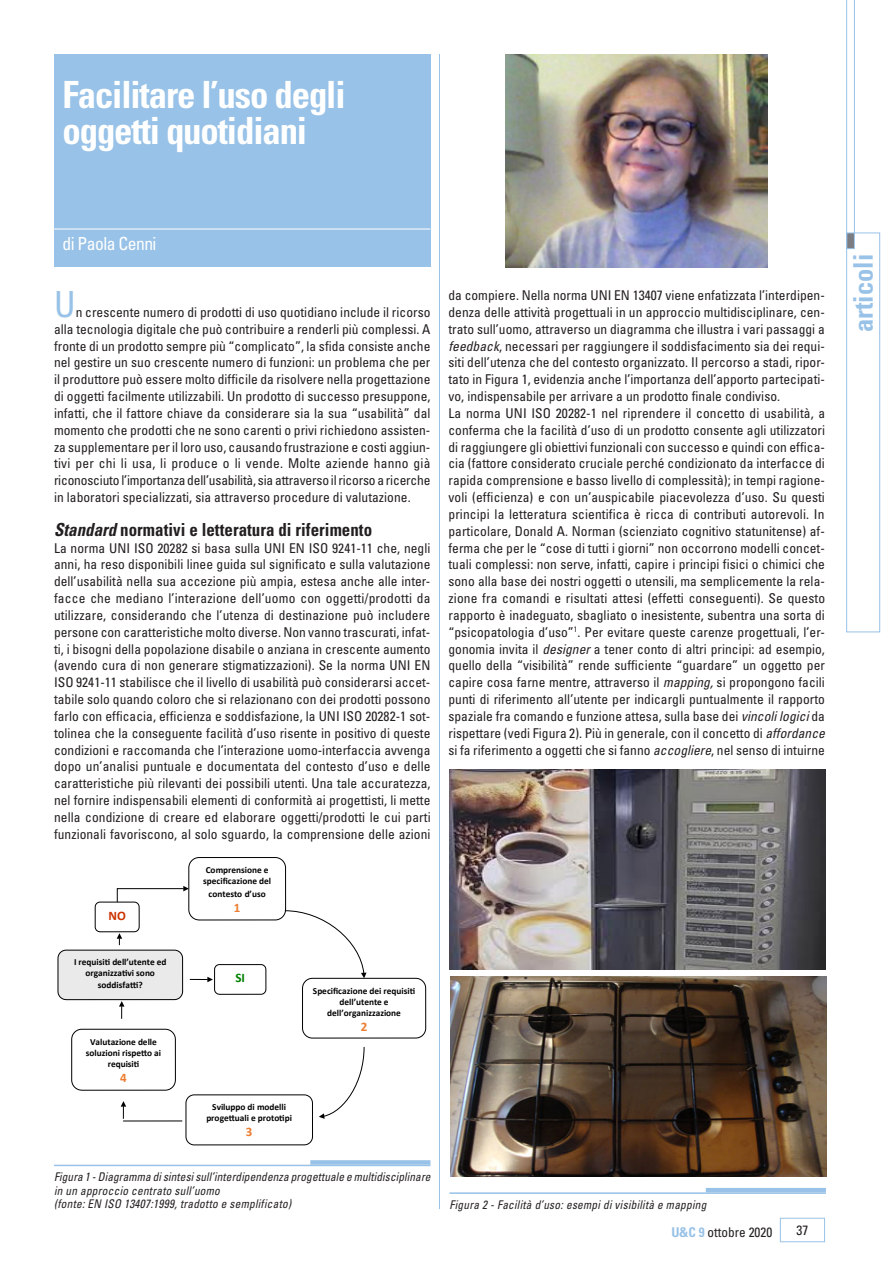
<style>
.page{position:relative;width:893px;height:1263px;background:#fff}
.page>*{position:absolute;margin:0;border:0;box-sizing:border-box;transform-origin:0 0}
.Articoli_Titolo{font:700 condensed 37.5px/36px "Univers LT Std";letter-spacing:-.03em;color:#fff}
.Articoli_Capolettera{font:condensed 36px "Univers LT Std";color:#98c2e7}
.t1{font:700 condensed 27px "Univers LT Std";color:#98c2e7}
.Articolo_Titoletto{font:700 condensed 18px "Univers LT Std";letter-spacing:.005em;color:#231f20;scale:.94 1}
.Articoli_Titolo_Auto{font:condensed 18px "Univers LT Std";letter-spacing:-.03em;color:#fff}
.Articoli_Testo{font:condensed 13.5px/16.8px "Univers LT Std";letter-spacing:.005em;color:#231f20;text-align:justify}
.Articoli_Capolettera-2{font:condensed 13.5px/16.8px "Univers LT Std";letter-spacing:.005em;color:#231f20;text-align:justify}
.t2{font:700 13.05px "Calibri";color:#ed7d31}
.t3{font:700 13.05px "Calibri";color:#008000}
.t4{font:700 13.05px "Calibri";color:#c30}
.Dida{font:italic condensed 12px "Univers LT Std";letter-spacing:.025em;color:#231f20;scale:.94 1}
.t5{font:11.1px "Calibri";color:#000}
.t6{font:10.2px "Calibri";color:#000}
.t7{font:700 9.3px/11.4px "Calibri";color:#000;text-align:center}
.s1{font-style:italic}
.s2{font-weight:700;color:#98c2e7}
</style>
<div class="page">
<hr style="left:439px;top:54px;width:1px;height:1155px;background:#98c2e7">
<div style="left:780px;top:1218px;width:45px;height:24px;border:1px solid #98c2e7"></div>
<div style="left:54px;top:54px;width:376px;height:213px;background:#98c2e7"></div>
<hr style="left:54px;top:229px;width:376px;height:1px;background:#fff">
<svg style="left:846px;top:0;width:9px;height:249px"></svg>
<div style="left:846px;top:233px;width:34px;height:399px;border:1px solid #98c2e7"></div>
<img style="left:506px;top:54px;width:262px;height:213px">
<hr style="left:54px;top:1165px;width:376px;height:1px;background:#98c2e7">
<div style="left:310px;top:1160px;width:120px;height:5px;background:#98c2e7"></div>
<svg style="left:57px;top:857px;width:369px;height:288px"></svg>
<hr style="left:449px;top:1192px;width:377px;height:2px;background:#98c2e7">
<hr style="left:706px;top:1188px;width:120px;height:4px;background:#98c2e7">
<img style="left:450px;top:976px;width:377px;height:200px">
<img style="left:449px;top:770px;width:377px;height:199px">
<p class="Articoli_Titolo" style="left:63px;top:77px;width:285px">Facilitare l’uso degli oggetti quotidiani</p>
<p class="Articoli_Titolo_Auto" style="left:63px;top:232px;width:96px">di Paola Cenni</p>
<p class="Articoli_Capolettera" style="left:54px;top:281px;width:23px">U</p>
<p class="Articoli_Capolettera-2" style="left:54px;top:304px;width:378px;text-indent:22px">n crescente numero di prodotti di uso quotidiano include il ricorso alla tecnologia digitale che può contribuire a renderli più complessi. A fronte di un prodotto sempre più “complicato”, la sfida consiste anche nel gestire un suo crescente numero di funzioni: un problema che per il produttore può essere molto difficile da risolvere nella progettazione di oggetti facilmente utilizzabili. Un prodotto di successo presuppone, infatti, che il fattore chiave da considerare sia la sua “usabilità” dal momento che prodotti che ne sono carenti o privi richiedono assisten&shy;za supplementare per il loro uso, causando frustrazione e costi aggiun&shy;tivi per chi li usa, li produce o li vende. Molte aziende hanno già riconosciuto l’importanza dell’usabilità, sia attraverso il ricorso a ricerche in laboratori specializzati, sia attraverso procedure di valutazione.</p>
<p class="Articolo_Titoletto" style="left:54px;top:518px;width:340px"><span class="s1">Standard</span> normativi e letteratura di riferimento</p>
<p class="Articoli_Testo" style="left:54px;top:539px;width:378px">La norma UNI ISO 20282 si basa sulla UNI EN ISO 9241-11 che, negli anni, ha reso disponibili linee guida sul significato e sulla valutazione dell’usabilità nella sua accezione più ampia, estesa anche alle inter&shy;facce che mediano l’interazione dell’uomo con oggetti/prodotti da utilizzare, considerando che l’utenza di destinazione può includere persone con caratteristiche molto diverse. Non vanno trascurati, infat&shy;ti, i bisogni della popolazione disabile o anziana in crescente aumento (avendo cura di non generare stigmatizzazioni). Se la norma UNI EN ISO 9241-11 stabilisce che il livello di usabilità può considerarsi accet&shy;tabile solo quando coloro che si relazionano con dei prodotti possono farlo con efficacia, efficienza e soddisfazione, la UNI ISO 20282-1 sot&shy;tolinea che la conseguente facilità d’uso risente in positivo di queste condizioni e raccomanda che l’interazione uomo-interfaccia avvenga dopo un’analisi puntuale e documentata del contesto d’uso e delle caratteristiche più rilevanti dei possibili utenti. Una tale accuratezza, nel fornire indispensabili elementi di conformità ai progettisti, li mette nella condizione di creare ed elaborare oggetti/prodotti le cui parti funzionali favoriscono, al solo sguardo, la comprensione delle azioni</p>
<p class="t6" style="left:165px;top:782px;width:146px">in un approccio centrato sull’uomo</p>
<p class="t5" style="left:121px;top:803px;width:233px">(fonte: EN ISO 13407:1999, tradotto e semplificato)</p>
<p class="t4" style="left:109px;top:910px;width:19px">NO</p>
<p class="t7" style="left:74px;top:957px;width:94px">I requisiti dell’utente ed organizzativi sono soddisfatti?</p>
<p class="t7" style="left:86px;top:1036px;width:77px">Valutazione delle soluzioni rispetto ai requisiti</p>
<p class="t2" style="left:120px;top:1073px;width:8px">4</p>
<p class="t7" style="left:203px;top:865px;width:69px;text-align:left">Comprensione e specificazione del</p>
<p class="t7" style="left:209px;top:888px;width:59px">contesto d’uso</p>
<p class="t2" style="left:234px;top:903px;width:8px">1</p>
<p class="t3" style="left:235px;top:973px;width:11px">SI</p>
<p class="t7" style="left:313px;top:985px;width:104px">Specificazione dei requisiti dell’utente e dell’organizzazione</p>
<p class="t2" style="left:361px;top:1022px;width:8px">2</p>
<p class="t7" style="left:206px;top:1102px;width:87px">Sviluppo di modelli progettuali e prototipi</p>
<p class="t2" style="left:246px;top:1127px;width:8px">3</p>
<p class="Dida" style="left:54px;top:1169px;width:402px">Figura 1 - Diagramma di sintesi sull’interdipendenza progettuale e multidisciplinare</p>
<p class="Dida" style="left:54px;top:1183px;width:178px">in un approccio centrato sull’uomo</p>
<p class="Dida" style="left:54px;top:1196px;width:254px">(fonte: EN ISO 13407:1999, tradotto e semplificato)</p>
<p class="Articoli_Testo" style="left:448px;top:287px;width:378px">da compiere. Nella norma UNI EN 13407 viene enfatizzata l’interdipen&shy;denza delle attività progettuali in un approccio multidisciplinare, cen&shy;trato sull’uomo, attraverso un diagramma che illustra i vari passaggi a <span class="s1">feedback</span>, necessari per raggiungere il soddisfacimento sia dei requi&shy;siti dell’utenza che del contesto organizzato. Il percorso a stadi, ripor&shy;tato in Figura 1, evidenzia anche l’importanza dell’apporto partecipati&shy;vo, indispensabile per arrivare a un prodotto finale condiviso.</p>
<p class="Articoli_Testo" style="left:448px;top:404px;width:378px">La norma UNI ISO 20282-1 nel riprendere il concetto di usabilità, a conferma che la facilità d’uso di un prodotto consente agli utilizzatori di raggiungere gli obiettivi funzionali con successo e quindi con effica&shy;cia (fattore considerato cruciale perché condizionato da interfacce di rapida comprensione e basso livello di complessità); in tempi ragione&shy;voli (efficienza) e con un’auspicabile piacevolezza d’uso. Su questi principi la letteratura scientifica è ricca di contributi autorevoli. In particolare, Donald A. Norman (scienziato cognitivo statunitense) af&shy;ferma che per le “cose di tutti i giorni” non occorrono modelli concet&shy;tuali complessi: non serve, infatti, capire i principi fisici o chimici che sono alla base dei nostri oggetti o utensili, ma semplicemente la rela&shy;zione fra comandi e risultati attesi (effetti conseguenti). Se questo rapporto è inadeguato, sbagliato o inesistente, subentra una sorta di “psicopatologia d’uso”<sup>1</sup>. Per evitare queste carenze progettuali, l’er&shy;gonomia invita il <span class="s1">designer</span> a tener conto di altri principi: ad esempio, quello della “visibilità” rende sufficiente “guardare” un oggetto per capire cosa farne mentre, attraverso il <span class="s1">mapping,</span> si propongono facili punti di riferimento all’utente per indicargli puntualmente il rapporto spaziale fra comando e funzione attesa, sulla base dei <span class="s1">vincoli logici</span> da rispettare (vedi Figura 2). Più in generale, con il concetto di <span class="s1">affordance </span>si fa riferimento a oggetti che si fanno <span class="s1">accogliere</span>, nel senso di intuirne</p>
<p class="Dida" style="left:449px;top:1197px;width:275px">Figura 2 - Facilità d’uso: esempi di visibilità e mapping</p>
<p class="Articoli_Testo" style="left:671px;top:1223px;width:102px"><span class="s2">U&amp;C 9</span> ottobre 2020</p>
<p class="Articoli_Testo" style="left:797px;top:1221px;width:13px">37</p>
<p class="t1" style="left:847px;top:332px;width:79px;rotate:-90deg">articoli</p>
</div>
